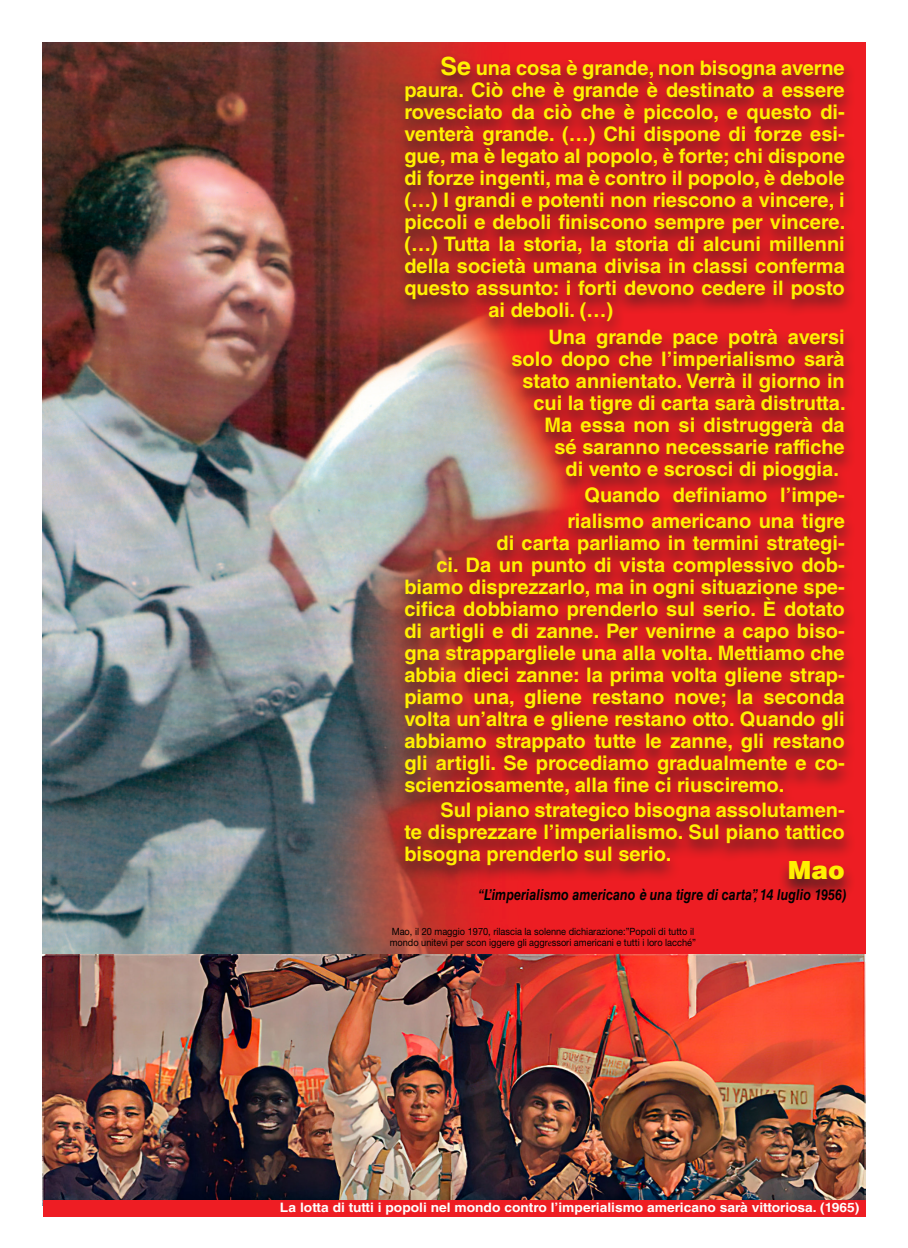
<style>
.page{position:relative;width:908px;height:1248px;background:#fff}
.page>*{position:absolute;margin:0;border:0;box-sizing:border-box;transform-origin:0 0}
.t1{font:900 25px "Helvetica LT Std";color:#fff101}
.t2{font:700 20px/22px "Helvetica LT Std";color:#fff101;text-align:right}
.t3{font:italic 700 15px "Helvetica LT Std";letter-spacing:.01em;color:#000;scale:.83 1}
.t4{font:700 13px "Helvetica LT Std";color:#fff;scale:1.06 1}
.t5{font:10px/11px "Helvetica Neue LT Pro";color:#000;scale:.92 1}
.s1{font-size:25px}
.s2{font-family:"Minion Pro"}
</style>
<div class="page">
<img style="left:43px;top:43px;width:821px;height:1156px">
<div style="left:393px;top:53px;width:462px;height:847px;background:#231f20;opacity:.92"></div>
<div style="left:43px;top:1199px;width:822px;height:16px;background:#ee1d23"></div>
<p class="t2" style="left:440px;top:56px;width:406px"><span class="s1">Se</span> una cosa è grande, non bisogna averne</p>
<p class="t2" style="left:404px;top:78px;width:441px">paura. Ciò che è grande è destinato a essere</p>
<p class="t2" style="left:404px;top:100px;width:441px">rovesciato da ciò che è piccolo, e questo di-</p>
<p class="t2" style="left:404px;top:122px;width:441px">venterà grande. (…) Chi dispone di forze esi-</p>
<p class="t2" style="left:404px;top:144px;width:442px">gue, ma è legato al popolo, è forte; chi dispone</p>
<p class="t2" style="left:404px;top:166px;width:441px">di forze ingenti, ma è contro il popolo, è debole</p>
<p class="t2" style="left:404px;top:188px;width:441px">(…) I grandi e potenti non riescono a vincere, i</p>
<p class="t2" style="left:404px;top:210px;width:442px">piccoli e deboli finiscono sempre per vincere.</p>
<p class="t2" style="left:404px;top:232px;width:442px">(…) Tutta la storia, la storia di alcuni millenni</p>
<p class="t2" style="left:404px;top:254px;width:442px">della società umana divisa in classi conferma</p>
<p class="t2" style="left:404px;top:276px;width:442px">questo assunto: i forti devono cedere il posto</p>
<p class="t2" style="left:488px;top:298px;width:126px">ai deboli. (…)</p>
<p class="t2" style="left:548px;top:325px;width:297px">Una grande pace potrà aversi</p>
<p class="t2" style="left:511px;top:347px;width:334px">solo dopo che l’imperialismo sarà</p>
<p class="t2" style="left:522px;top:369px;width:324px">stato annientato. Verrà il giorno in</p>
<p class="t2" style="left:533px;top:391px;width:313px">cui la tigre di carta sarà distrutta.</p>
<p class="t2" style="left:544px;top:413px;width:301px">Ma essa non si distruggerà da</p>
<p class="t2" style="left:554px;top:435px;width:291px">sé saranno necessarie raffiche</p>
<p class="t2" style="left:565px;top:457px;width:275px">di vento e scrosci di pioggia.</p>
<p class="t2" style="left:567px;top:481px;width:279px;line-height:26px">Quando definiamo l’impe&shy;rialismo americano una tigre</p>
<p class="t2" style="left:496px;top:531px;width:349px">di carta parliamo in termini strategi-</p>
<p class="t2" style="left:436px;top:553px;width:409px">ci. Da un punto di vista complessivo dob-</p>
<p class="t2" style="left:404px;top:575px;width:441px">biamo disprezzarlo, ma in ogni situazione spe-</p>
<p class="t2" style="left:404px;top:597px;width:441px">cifica dobbiamo prenderlo sul serio. È dotato</p>
<p class="t2" style="left:404px;top:619px;width:441px">di artigli e di zanne. Per venirne a capo biso-</p>
<p class="t2" style="left:404px;top:641px;width:441px">gna strappargliele una alla volta. Mettiamo che</p>
<p class="t2" style="left:404px;top:663px;width:441px">abbia dieci zanne: la prima volta gliene strap-</p>
<p class="t2" style="left:404px;top:685px;width:441px">piamo una, gliene restano nove; la seconda</p>
<p class="t2" style="left:404px;top:707px;width:441px">volta un’altra e gliene restano otto. Quando gli</p>
<p class="t2" style="left:404px;top:729px;width:442px">abbiamo strappato tutte le zanne, gli restano</p>
<p class="t2" style="left:404px;top:751px;width:441px">gli artigli. Se procediamo gradualmente e co-</p>
<p class="t2" style="left:404px;top:773px;width:381px">scienziosamente, alla fine ci riusciremo.</p>
<p class="t2" style="left:404px;top:798px;width:442px;text-align:justify;text-indent:36px">Sul piano strategico bisogna assolutamen&shy;te disprezzare l’imperialismo. Sul piano tattico bisogna prenderlo sul serio.</p>
<p class="t1" style="left:787px;top:853px;width:58px">Mao</p>
<p class="t3" style="left:478px;top:885px;width:445px">“L’imperialismo americano è una tigre di carta”, 14 luglio 1956)</p>
<p class="t5" style="left:389px;top:925px;width:334px">Mao, il 20 maggio 1970, rilascia la solenne dichiarazione:”Popoli di tutto il mondo unitevi per scon iggere gli aggr<span class="s2">e</span>ssori americani e tutti i loro lacché”</p>
<p class="t4" style="left:280px;top:1199px;width:548px">La lotta di tutti i popoli nel mondo contro l’imperialismo americano sarà vittoriosa. (1965)</p>
</div>
